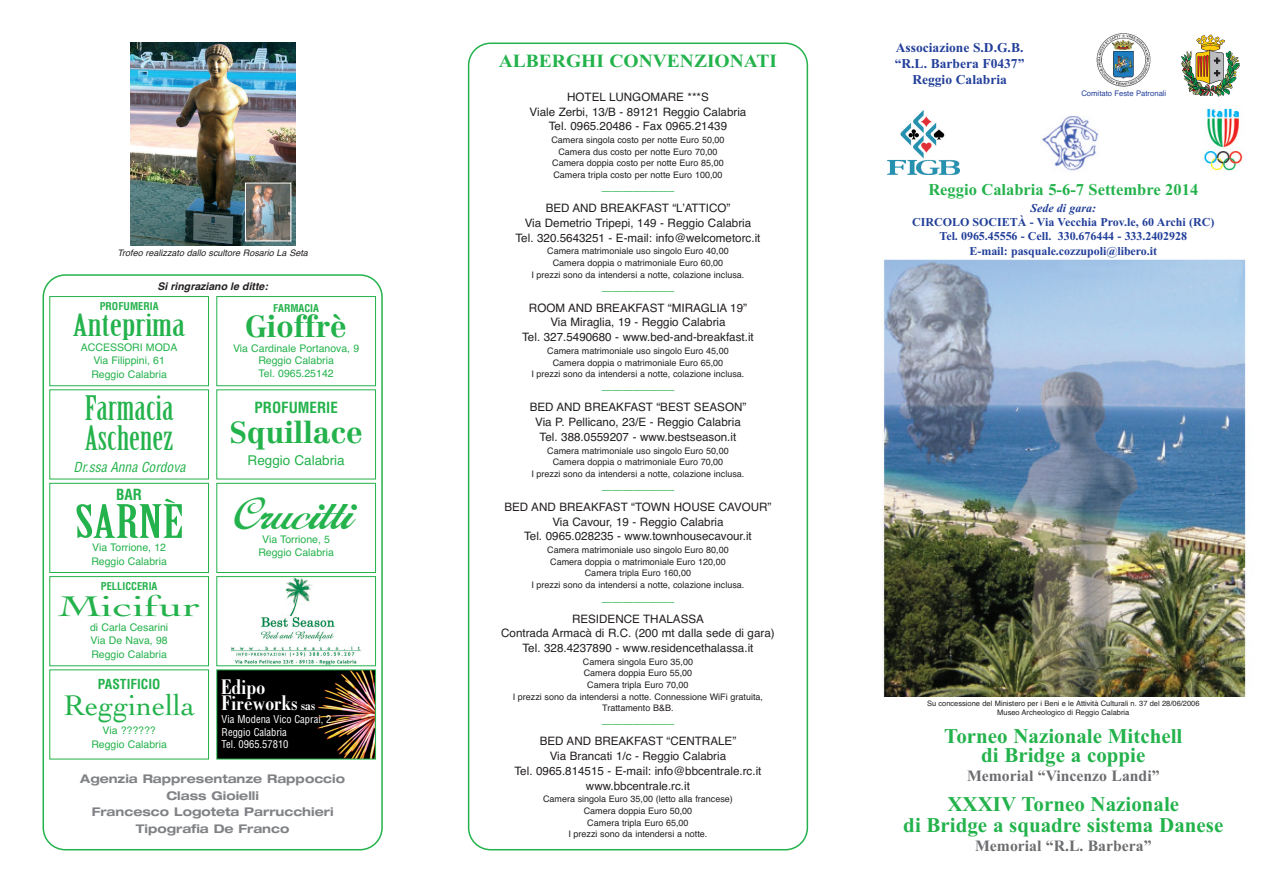
<style>
.page{position:relative;width:1276px;height:893px;background:#fff}
.page>*{position:absolute;margin:0;border:0;box-sizing:border-box;transform-origin:0 0}
.t1{font:45px "Alison";color:#23b24b}
.t2{font:45px "Birch";color:#23b24b;scale:1.5 1}
.t3{font:33px/30px "Birch";color:#23b24b;scale:1.2 1}
.t4{font:700 30px "Centennial";color:#23b24b}
.t5{font:30px "Cochin";color:#23b24b}
.t6{font:30px "Birch";color:#23b24b;scale:1.5 1}
.t7{font:30px "Cochin";color:#23b24b;scale:1.5 1}
.t8{font:700 condensed 22.5px/16.5px "Bodoni";color:#fff}
.t9{font:700 21px/19.2px "Times New Roman";color:#23b24b;text-align:center}
.t10{font:700 18.6px "Times New Roman";color:#23b24b;scale:1.05 1}
.t11{font:700 16.5px "Times New Roman";color:#23b24b}
.t12{font:700 15.75px "Times New Roman";color:#6c6d70}
.t13{font:700 condensed 15px "Helvetica";color:#23b24b}
.t14{font:700 13.5px/16.2px "Times New Roman";color:#223f99;text-align:center}
.t15{font:italic condensed 13.5px "Helvetica";color:#23b24b}
.t16{font:13.5px "Helvetica";color:#23b24b}
.t17{font:700 condensed 13.5px "Helvetica";color:#23b24b}
.t18{font:700 12px/14.4px "Times New Roman";letter-spacing:-.005em;color:#223f99;text-align:center}
.t19{font:700 expanded 12px/16.5px "Ford";color:#808285;text-align:center}
.t20{font:italic 700 12px "Times New Roman";color:#223f99}
.t21{font:11.55px/14.7px "Helvetica TT";color:#231f20;text-align:center}
.t22{font:10.5px/13.5px "Helvetica";color:#23b24b;text-align:center}
.t23{font:condensed 10.5px/12.6px "Helvetica";color:#fff}
.t24{font:700 condensed 10.5px "Helvetica";color:#23b24b}
.t25{font:italic 700 10.5px "Helvetica";color:#231f20}
.t26{font:9.3px "Helvetica TT";color:#23b24b}
.t27{font:9px/11.6px "Helvetica TT";color:#231f20;text-align:center}
.t28{font:italic 9px "Helvetica";color:#231f20}
.t29{font:7.65px "Helvetica";color:#223f99}
.t30{font:7.5px/9px "Helvetica";color:#231f20;text-align:center}
.s1{font-size:15px}
</style>
<div class="page">
<svg style="left:43px;top:274px;width:340px;height:576px"></svg>
<img style="left:218px;top:671px;width:156px;height:86px">
<svg style="left:468px;top:43px;width:340px;height:807px"></svg>
<img style="left:882px;top:56px;width:364px;height:641px">
<img style="left:131px;top:43px;width:164px;height:203px">
<img style="left:247px;top:185px;width:42px;height:54px">
<div style="left:245px;top:183px;width:46px;height:58px;border:1px solid #fff"></div>
<div style="left:217px;top:484px;width:158px;height:88px;background:#fff"></div>
<div style="left:216px;top:483px;width:160px;height:90px;border:1px solid #23b24b"></div>
<div style="left:50px;top:484px;width:158px;height:88px;background:#fff"></div>
<div style="left:49px;top:483px;width:160px;height:90px;border:1px solid #23b24b"></div>
<div style="left:50px;top:577px;width:158px;height:88px;background:#fff"></div>
<div style="left:49px;top:576px;width:160px;height:90px;border:1px solid #23b24b"></div>
<img style="left:227px;top:578px;width:138px;height:86px">
<div style="left:216px;top:576px;width:160px;height:90px;border:1px solid #23b24b"></div>
<div style="left:50px;top:297px;width:158px;height:88px;background:#fff"></div>
<div style="left:49px;top:296px;width:160px;height:90px;border:1px solid #23b24b"></div>
<div style="left:217px;top:297px;width:158px;height:88px;background:#fff"></div>
<div style="left:216px;top:296px;width:160px;height:90px;border:1px solid #23b24b"></div>
<div style="left:50px;top:390px;width:158px;height:89px;background:#fff"></div>
<div style="left:217px;top:390px;width:158px;height:89px;background:#fff"></div>
<div style="left:50px;top:670px;width:158px;height:89px;background:#fff"></div>
<img style="left:1040px;top:110px;width:60px;height:66px">
<div style="left:1180px;top:33px;width:60px;height:65px;background:#fff"></div>
<img style="left:1181px;top:35px;width:59px;height:62px">
<img style="left:1201px;top:104px;width:43px;height:72px">
<img style="left:1097px;top:34px;width:53px;height:53px">
<div style="left:884px;top:110px;width:77px;height:64px;background:#fff"></div>
<img style="left:887px;top:110px;width:72px;height:64px">
<p class="t28" style="left:117px;top:248px;width:192px">Trofeo realizzato dallo scultore Rosario La Seta</p>
<p class="t25" style="left:157px;top:280px;width:112px">Si ringraziano le ditte:</p>
<p class="t24" style="left:100px;top:301px;width:60px">PROFUMERIA</p>
<h3 class="t6" style="left:73px;top:313px;width:76px">Anteprima</h3>
<p class="t22" style="left:81px;top:341px;width:98px">ACCESSORI MODA<br>Via Filippini, 61<br>Reggio Calabria</p>
<h2 class="t3" style="left:85px;top:394px;width:76px">Farmacia<br>Aschenez</h2>
<h3 class="t15" style="left:74px;top:460px;width:115px">Dr.ssa Anna Cordova</h3>
<h3 class="t13" style="left:116px;top:486px;width:27px">BAR</h3>
<h1 class="t2" style="left:75px;top:504px;width:74px">SARNÈ</h1>
<p class="t22" style="left:91px;top:541px;width:77px;text-align:left">Via Torrione, 12<br>Reggio Calabria</p>
<p class="t24" style="left:101px;top:581px;width:58px">PELLICCERIA</p>
<h3 class="t7" style="left:58px;top:589px;width:96px">Micifur</h3>
<p class="t22" style="left:90px;top:621px;width:80px;text-align:justify">di Carla Cesarini Via De Nava, 98<br>Reggio Calabria</p>
<h3 class="t17" style="left:98px;top:677px;width:64px">PASTIFICIO</h3>
<h3 class="t5" style="left:63px;top:688px;width:133px">Regginella</h3>
<p class="t22" style="left:91px;top:724px;width:77px">Via ??????<br>Reggio Calabria</p>
<p class="t24" style="left:273px;top:302px;width:47px">FARMACIA</p>
<h3 class="t4" style="left:245px;top:315px;width:103px">Gioffrè</h3>
<p class="t22" style="left:233px;top:342px;width:128px;line-height:12.6px">Via Cardinale Portanova, 9<br>Reggio Calabria<br>Tel. 0965.25142</p>
<h3 class="t13" style="left:254px;top:399px;width:85px">PROFUMERIE</h3>
<h3 class="t4" style="left:229px;top:420px;width:135px">Squillace</h3>
<h3 class="t16" style="left:248px;top:453px;width:99px">Reggio Calabria</h3>
<h1 class="t1" style="left:234px;top:487px;width:117px">Crucitti</h1>
<p class="t22" style="left:258px;top:532px;width:77px">Via Torrione, 5<br>Reggio Calabria</p>
<h3 class="t8" style="left:222px;top:680px;width:95px">Edipo<br>Fireworks <span class="s1">sas</span></h3>
<p class="t23" style="left:222px;top:713px;width:111px">Via Modena Vico Caprai, 2<br>Reggio Calabria<br>Tel. 0965.57810</p>
<h3 class="t19" style="left:80px;top:772px;width:266px">Agenzia Rappresentanze Rappoccio<br>Class Gioielli<br>Francesco Logoteta Parrucchieri<br>Tipografia De Franco</h3>
<h3 class="t10" style="left:499px;top:49px;width:267px">ALBERGHI CONVENZIONATI</h3>
<p class="t21" style="left:529px;top:89px;width:218px">HOTEL LUNGOMARE ***S<br>Viale Zerbi, 13/B - 89121 Reggio Calabria<br>Tel. 0965.20486 - Fax 0965.21439</p>
<p class="t27" style="left:551px;top:134px;width:175px">Camera singola costo per notte Euro 50,00<br>Camera dus costo per notte Euro 70,00<br>Camera doppia costo per notte Euro 85,00<br>Camera tripla costo per notte Euro 100,00</p>
<p class="t26" style="left:602px;top:185px;width:74px">––––––––––––––</p>
<p class="t21" style="left:515px;top:201px;width:246px">BED AND BREAKFAST “LʼATTICO”<br>Via Demetrio Tripepi, 149 - Reggio Calabria<br>Tel. 320.5643251 - E-mail: info@welcometorc.it</p>
<p class="t27" style="left:531px;top:245px;width:214px">Camera matrimoniale uso singolo Euro 40,00<br>Camera doppia o matrimoniale Euro 60,00<br>I prezzi sono da intendersi a notte, colazione inclusa.</p>
<p class="t26" style="left:602px;top:285px;width:74px">––––––––––––––</p>
<p class="t21" style="left:522px;top:300px;width:233px">ROOM AND BREAKFAST “MIRAGLIA 19”<br>Via Miraglia, 19 - Reggio Calabria<br>Tel. 327.5490680 - www.bed-and-breakfast.it</p>
<p class="t27" style="left:531px;top:345px;width:214px">Camera matrimoniale uso singolo Euro 45,00<br>Camera doppia o matrimoniale Euro 65,00<br>I prezzi sono da intendersi a notte, colazione inclusa.</p>
<p class="t26" style="left:602px;top:385px;width:74px">––––––––––––––</p>
<p class="t21" style="left:530px;top:400px;width:218px">BED AND BREAKFAST “BEST SEASON”<br>Via P. Pellicano, 23/E - Reggio Calabria<br>Tel. 388.0559207 - www.bestseason.it</p>
<p class="t27" style="left:531px;top:445px;width:214px">Camera matrimoniale uso singolo Euro 50,00<br>Camera doppia o matrimoniale Euro 70,00<br>I prezzi sono da intendersi a notte, colazione inclusa.</p>
<p class="t26" style="left:602px;top:484px;width:74px">––––––––––––––</p>
<p class="t21" style="left:504px;top:500px;width:268px">BED AND BREAKFAST “TOWN HOUSE CAVOUR”<br>Via Cavour, 19 - Reggio Calabria<br>Tel. 0965.028235 - www.townhousecavour.it</p>
<p class="t27" style="left:531px;top:544px;width:214px">Camera matrimoniale uso singolo Euro 80,00<br>Camera doppia o matrimoniale Euro 120,00<br>Camera tripla Euro 160,00<br>I prezzi sono da intendersi a notte, colazione inclusa.</p>
<p class="t26" style="left:602px;top:596px;width:74px">––––––––––––––</p>
<p class="t21" style="left:501px;top:611px;width:275px">RESIDENCE THALASSA<br>Contrada Armacà di R.C. (200 mt dalla sede di gara)<br>Tel. 328.4237890 - www.residencethalassa.it</p>
<p class="t27" style="left:513px;top:656px;width:252px">Camera singola Euro 35,00<br>Camera doppia Euro 55,00<br>Camera tripla Euro 70,00<br>I prezzi sono da intendersi a notte. Connessione WiFi gratuita,<br>Trattamento B&amp;B.</p>
<p class="t26" style="left:602px;top:719px;width:74px">––––––––––––––</p>
<p class="t21" style="left:514px;top:734px;width:248px">BED AND BREAKFAST “CENTRALE”<br>Via Brancati 1/c - Reggio Calabria<br>Tel. 0965.814515 - E-mail: info@bbcentrale.rc.it www.bbcentrale.rc.it</p>
<p class="t27" style="left:543px;top:794px;width:191px">Camera singola Euro 35,00 (letto alla francese)<br>Camera doppia Euro 50,00<br>Camera tripla Euro 65,00<br>I prezzi sono da intendersi a notte.</p>
<h3 class="t14" style="left:894px;top:39px;width:131px">Associazione S.D.G.B. “R.L. Barbera F0437”<br>Reggio Calabria</h3>
<p class="t29" style="left:1081px;top:89px;width:86px">Comitato Feste Patronali</p>
<h3 class="t11" style="left:928px;top:180px;width:271px">Reggio Calabria 5-6-7 Settembre 2014</h3>
<h3 class="t20" style="left:1030px;top:200px;width:67px">Sede di gara:</h3>
<h3 class="t18" style="left:912px;top:215px;width:304px">CIRCOLO SOCIETÀ - Via Vecchia Prov.le, 60 Archi (RC)<br>Tel. 0965.45556 - Cell. 330.676444 - 333.2402928<br>E-mail: pasquale.cozzupoli@libero.it</h3>
<p class="t30" style="left:927px;top:699px;width:274px">Su concessione del Ministero per i Beni e le Attività Culturali n. 37 del 28/06/2006<br>Museo Archeologico di Reggio Calabria</p>
<h3 class="t9" style="left:944px;top:726px;width:240px">Torneo Nazionale Mitchell di Bridge a coppie</h3>
<h3 class="t12" style="left:967px;top:766px;width:194px">Memorial “Vincenzo Landi”</h3>
<h3 class="t9" style="left:903px;top:793px;width:321px;line-height:21px">XXXIV Torneo Nazionale<br>di Bridge a squadre sistema Danese</h3>
<h3 class="t12" style="left:975px;top:836px;width:178px">Memorial “R.L. Barbera”</h3>
</div>
